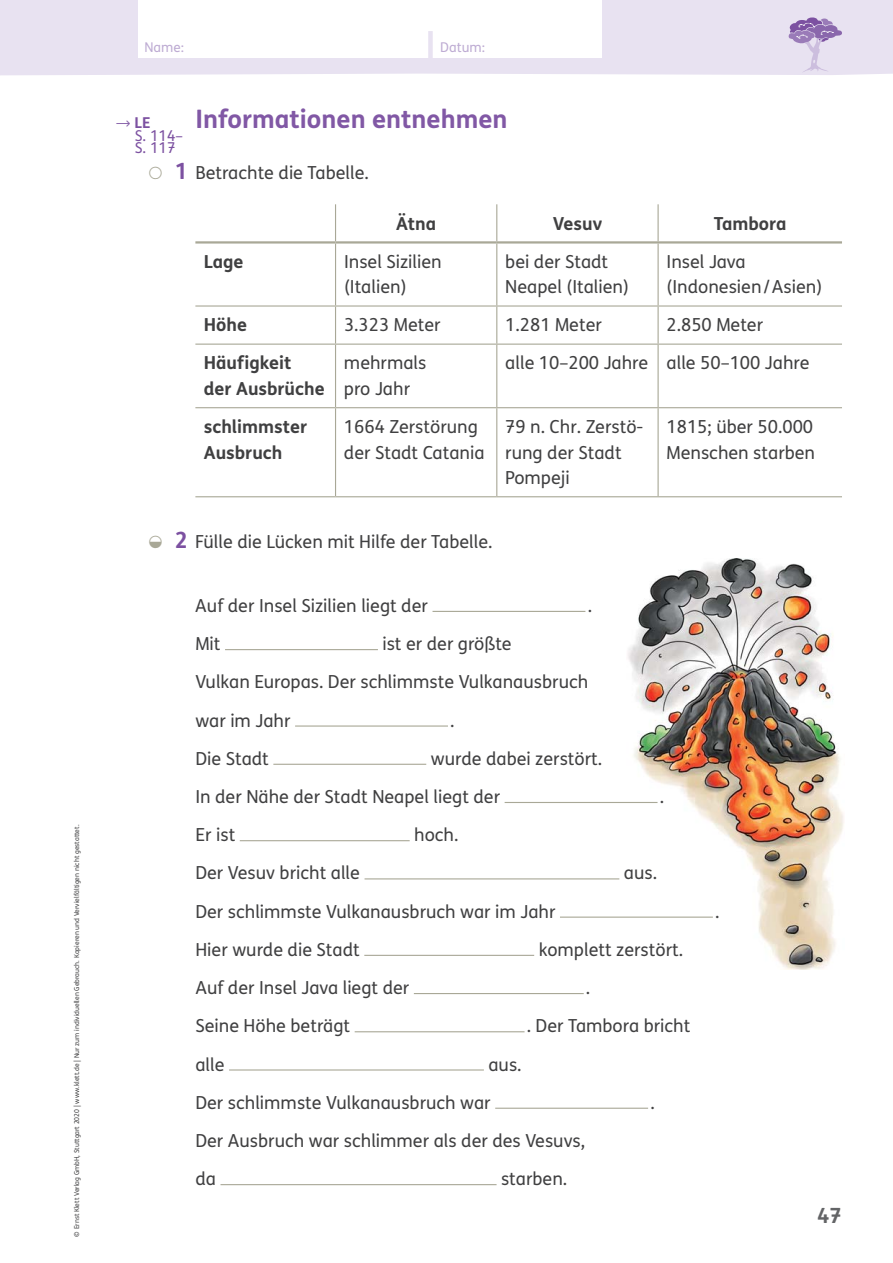
<style>
.page{position:relative;width:893px;height:1263px;background:#fff}
.page>*{position:absolute;margin:0;border:0;box-sizing:border-box;transform-origin:0 0}
.t1{font:700 25.5px "FS Klett GSV";color:#8158a5}
.t2{font:700 22.5px "FS Klett GSV";color:#7c51a1}
.t3{font:700 21px "FS Klett GSV";color:#636466}
.t4{font:18px/25.5px "FS Klett GSV";color:#404041}
.t5{font:700 18px/25.5px "FS Klett GSV";color:#404041}
.t6{font:15px/12.8px "FS Klett GSV";color:#7c51a1}
.t7{font:700 15px "FS Klett GSV";color:#7c51a1}
.t8{font:13.5px "FS Klett GSV";color:#beacd3}
.t9{font:6.75px "FS Klett GSV";color:#404041}
</style>
<div class="page">
<div style="left:1px;top:0;width:892px;height:75px;background:#e8e2f1"></div>
<svg style="left:0;top:0;width:1px;height:76px"></svg>
<div style="left:138px;top:0;width:464px;height:58px;background:#fff"></div>
<div style="left:428px;top:31px;width:5px;height:37px;background:#e8e2f1"></div>
<img style="left:626px;top:559px;width:218px;height:411px">
<hr style="left:335px;top:244px;width:1px;height:61px;background:#a9a897">
<hr style="left:496px;top:244px;width:1px;height:61px;background:#a9a897">
<hr style="left:657px;top:244px;width:2px;height:61px;background:#a9a897">
<hr style="left:195px;top:305px;width:140px;height:2px;background:#a9a897">
<hr style="left:335px;top:305px;width:162px;height:2px;background:#a9a897">
<hr style="left:335px;top:307px;width:1px;height:37px;background:#a9a897">
<hr style="left:497px;top:305px;width:161px;height:2px;background:#a9a897">
<hr style="left:496px;top:307px;width:1px;height:37px;background:#a9a897">
<hr style="left:658px;top:305px;width:184px;height:2px;background:#a9a897">
<hr style="left:657px;top:307px;width:2px;height:37px;background:#a9a897">
<hr style="left:195px;top:344px;width:140px;height:1px;background:#a9a897">
<hr style="left:335px;top:344px;width:162px;height:1px;background:#a9a897">
<hr style="left:335px;top:345px;width:1px;height:62px;background:#a9a897">
<hr style="left:497px;top:344px;width:161px;height:1px;background:#a9a897">
<hr style="left:496px;top:345px;width:1px;height:62px;background:#a9a897">
<hr style="left:658px;top:344px;width:184px;height:1px;background:#a9a897">
<hr style="left:657px;top:345px;width:2px;height:62px;background:#a9a897">
<hr style="left:195px;top:407px;width:140px;height:1px;background:#a9a897">
<hr style="left:335px;top:407px;width:162px;height:1px;background:#a9a897">
<hr style="left:335px;top:408px;width:1px;height:88px;background:#a9a897">
<hr style="left:497px;top:407px;width:161px;height:1px;background:#a9a897">
<hr style="left:496px;top:408px;width:1px;height:88px;background:#a9a897">
<hr style="left:658px;top:407px;width:184px;height:1px;background:#a9a897">
<hr style="left:657px;top:408px;width:2px;height:88px;background:#a9a897">
<hr style="left:195px;top:496px;width:140px;height:1px;background:#a9a897">
<hr style="left:335px;top:496px;width:162px;height:1px;background:#a9a897">
<hr style="left:497px;top:496px;width:345px;height:1px;background:#a9a897">
<hr style="left:335px;top:204px;width:1px;height:37px;background:#a9a897">
<hr style="left:496px;top:204px;width:1px;height:37px;background:#a9a897">
<hr style="left:657px;top:204px;width:2px;height:37px;background:#a9a897">
<hr style="left:195px;top:241px;width:140px;height:3px;background:#a9a897">
<hr style="left:335px;top:241px;width:162px;height:3px;background:#a9a897">
<hr style="left:497px;top:241px;width:345px;height:3px;background:#a9a897">
<hr style="left:432px;top:611px;width:153px;height:1px;background:#a9a897">
<hr style="left:225px;top:649px;width:153px;height:1px;background:#a9a897">
<hr style="left:295px;top:725px;width:153px;height:2px;background:#a9a897">
<hr style="left:273px;top:764px;width:153px;height:1px;background:#a9a897">
<hr style="left:505px;top:802px;width:152px;height:1px;background:#a9a897">
<hr style="left:240px;top:840px;width:170px;height:1px;background:#a9a897">
<hr style="left:364px;top:878px;width:255px;height:1px;background:#a9a897">
<hr style="left:560px;top:917px;width:153px;height:1px;background:#a9a897">
<hr style="left:364px;top:955px;width:170px;height:1px;background:#a9a897">
<hr style="left:414px;top:993px;width:170px;height:1px;background:#a9a897">
<hr style="left:355px;top:1031px;width:169px;height:1px;background:#a9a897">
<hr style="left:229px;top:1069px;width:255px;height:2px;background:#a9a897">
<hr style="left:495px;top:1108px;width:153px;height:1px;background:#a9a897">
<hr style="left:220px;top:1184px;width:276px;height:1px;background:#a9a897">
<svg style="left:788px;top:17px;width:54px;height:56px;background:#ccbddc"></svg>
<p class="t9" style="left:74px;top:1237px;width:413px;rotate:-90deg">© Ernst Klett Verlag GmbH, Stuttgart 2020 | www.klett.de | Nur zum individuellen Gebrauch. Kopieren und Vervielfältigen nicht gestattet.</p>
<p class="t8" style="left:144px;top:41px;width:41px">Name:</p>
<p class="t8" style="left:440px;top:41px;width:46px">Datum:</p>
<p class="t7" style="left:134px;top:116px;width:18px">LE</p>
<p class="t6" style="left:135px;top:130px;width:50px">S. 114–<br>S. 117</p>
<p class="t2" style="left:175px;top:161px;width:15px">1</p>
<h1 class="t1" style="left:195px;top:108px;width:314px">Informationen entnehmen</h1>
<p class="t4" style="left:195px;top:161px;width:175px">Betrachte die Tabelle.</p>
<p class="t5" style="left:396px;top:212px;width:41px">Ätna</p>
<p class="t5" style="left:553px;top:212px;width:51px">Vesuv</p>
<p class="t5" style="left:714px;top:212px;width:74px">Tambora</p>
<p class="t5" style="left:204px;top:250px;width:41px">Lage</p>
<p class="t4" style="left:344px;top:250px;width:99px">Insel Sizilien (Italien)</p>
<p class="t4" style="left:505px;top:250px;width:125px">bei der Stadt<br>Neapel (Italien)</p>
<p class="t4" style="left:666px;top:250px;width:157px">Insel Java (Indonesien / Asien)</p>
<p class="t5" style="left:204px;top:314px;width:45px">Höhe</p>
<p class="t4" style="left:344px;top:314px;width:98px">3.323 Meter</p>
<p class="t4" style="left:505px;top:314px;width:98px">1.281 Meter</p>
<p class="t4" style="left:666px;top:314px;width:98px">2.850 Meter</p>
<p class="t5" style="left:204px;top:352px;width:122px">Häufigkeit<br>der Ausbrüche</p>
<p class="t4" style="left:344px;top:352px;width:84px">mehrmals pro Jahr</p>
<p class="t4" style="left:505px;top:352px;width:306px">alle 10–200 Jahre alle 50–100 Jahre</p>
<p class="t5" style="left:204px;top:415px;width:105px">schlimmster<br>Ausbruch</p>
<p class="t4" style="left:344px;top:415px;width:142px">1664 Zerstörung der Stadt Catania</p>
<p class="t4" style="left:505px;top:415px;width:140px">79 n. Chr. Zerstö&shy;rung der Stadt<br>Pompeji</p>
<p class="t4" style="left:666px;top:415px;width:150px">1815; über 50.000<br>Menschen starben</p>
<p class="t2" style="left:175px;top:531px;width:15px">2</p>
<p class="t4" style="left:195px;top:531px;width:299px">Fülle die Lücken mit Hilfe der Tabelle.</p>
<p class="t4" style="left:195px;top:594px;width:234px">Auf der Insel Sizilien liegt der</p>
<p class="t4" style="left:588px;top:594px;width:6px">.</p>
<p class="t4" style="left:195px;top:632px;width:27px">Mit</p>
<p class="t4" style="left:195px;top:626px;width:394px;line-height:38.2px;text-indent:187px">ist er der größte<br>Vulkan Europas. Der schlimmste Vulkanausbruch war im Jahr</p>
<p class="t4" style="left:450px;top:709px;width:6px">.</p>
<p class="t4" style="left:195px;top:747px;width:75px">Die Stadt</p>
<p class="t4" style="left:195px;top:741px;width:408px;line-height:38.2px;text-indent:235px">wurde dabei zerstört.<br>In der Nähe der Stadt Neapel liegt der</p>
<p class="t4" style="left:660px;top:785px;width:6px">.</p>
<p class="t4" style="left:195px;top:824px;width:41px">Er ist</p>
<p class="t4" style="left:414px;top:824px;width:46px">hoch.</p>
<p class="t4" style="left:195px;top:862px;width:166px">Der Vesuv bricht alle</p>
<p class="t4" style="left:624px;top:862px;width:35px">aus.</p>
<p class="t4" style="left:195px;top:900px;width:362px">Der schlimmste Vulkanausbruch war im Jahr</p>
<p class="t4" style="left:715px;top:900px;width:6px">.</p>
<p class="t4" style="left:195px;top:938px;width:166px">Hier wurde die Stadt</p>
<p class="t4" style="left:539px;top:938px;width:146px">komplett zerstört.</p>
<p class="t4" style="left:195px;top:976px;width:215px">Auf der Insel Java liegt der</p>
<p class="t4" style="left:586px;top:976px;width:6px">.</p>
<p class="t4" style="left:195px;top:1015px;width:156px">Seine Höhe beträgt</p>
<p class="t4" style="left:527px;top:1015px;width:165px">. Der Tambora bricht</p>
<p class="t4" style="left:195px;top:1053px;width:31px">alle</p>
<p class="t4" style="left:195px;top:1046px;width:328px;line-height:38.2px;text-indent:293px">aus.<br>Der schlimmste Vulkanausbruch war</p>
<p class="t4" style="left:650px;top:1091px;width:6px">.</p>
<p class="t4" style="left:195px;top:1123px;width:391px;line-height:38.2px">Der Ausbruch war schlimmer als der des Vesuvs, da</p>
<p class="t4" style="left:501px;top:1168px;width:68px">starben.</p>
<p class="t3" style="left:817px;top:1207px;width:26px">47</p>
</div>
